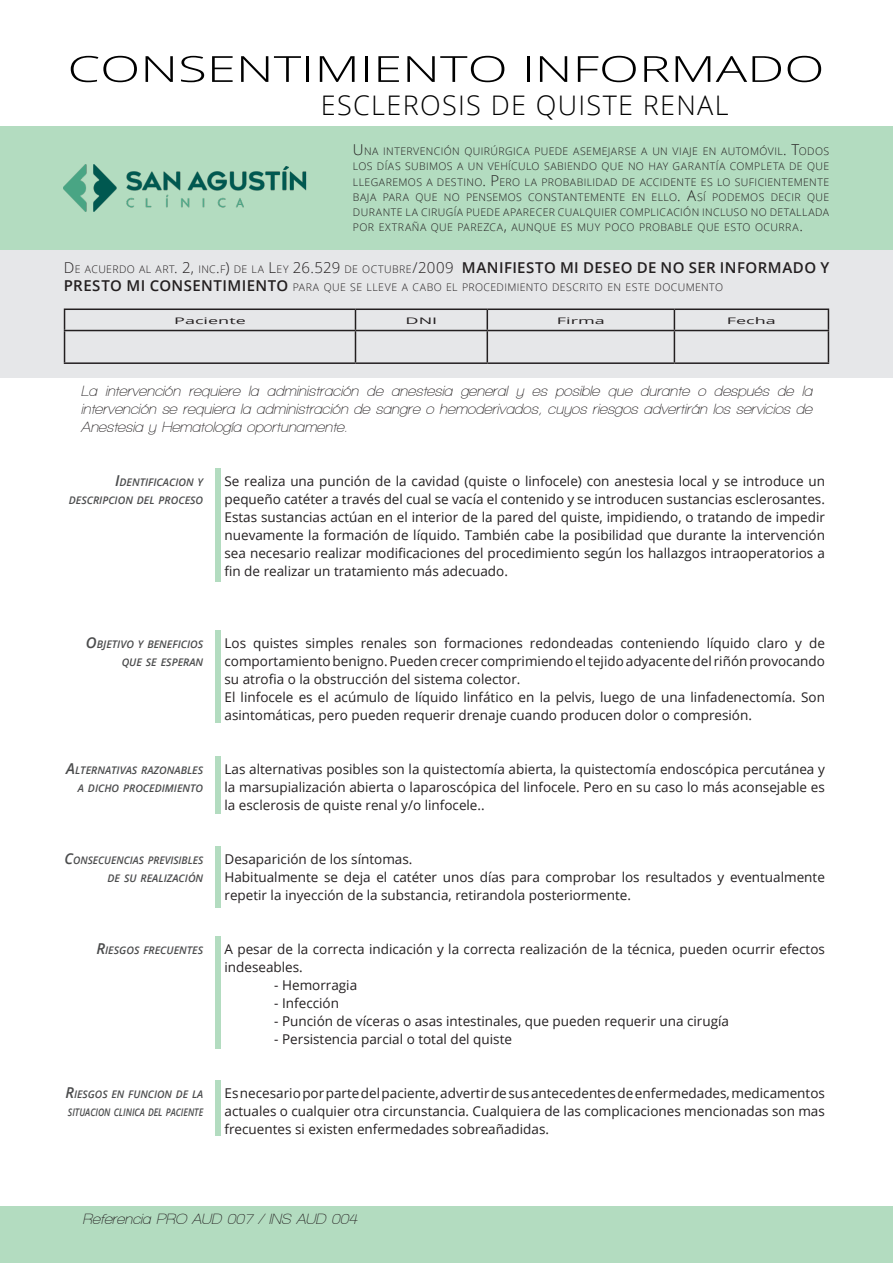
<style>
.page{position:relative;width:893px;height:1263px;background:#fff}
.page>*{position:absolute;margin:0;border:0;box-sizing:border-box;transform-origin:0 0}
.t1{font:300 36px "Open Sans";color:#000;scale:1.46 1}
.SUBTITULO{font:300 27px "Open Sans";letter-spacing:.05em;color:#000}
.bajada{font:italic 600 15px/18px "Walkway";color:#231f20;text-align:justify}
.t2{font:600 15px "Open Sans";letter-spacing:.03em;color:#231f20}
.texto{font:13.5px/18px "Open Sans";color:#231f20;text-align:justify}
.t3{font:300 10.5px/15px "Open Sans";letter-spacing:.04em;color:#231f20;text-align:justify}
.titulos_del_parrafo{font:italic 600 10.5px/18px "Open Sans";color:#4b4c4d;text-align:right}
.titulos_del_parrafo-2{font:italic 600 10.5px/18px "Open Sans";color:#4b4c4d;text-align:right;scale:.96 1}
.titulos_del_parrafo-3{font:italic 600 10.5px "Open Sans";color:#4b4c4d;scale:.82 1}
.t4{font:9px "Open Sans";color:#231f20;scale:2 1}
.s1{font-size:15px}
.s2{font-weight:300}
.s3{font-weight:300;font-size:10.5px}
.s4{font-weight:600;font-size:15px}
</style>
<div class="page">
<div style="left:0;top:126px;width:893px;height:126px;background:#b3dcc0"></div>
<div style="left:0;top:251px;width:893px;height:127px;background:#e6e7e9"></div>
<hr style="left:64px;top:331px;width:1px;height:31px;background:#231f20">
<hr style="left:355px;top:331px;width:1px;height:31px;background:#231f20">
<hr style="left:487px;top:331px;width:1px;height:31px;background:#231f20">
<hr style="left:674px;top:331px;width:1px;height:31px;background:#231f20">
<hr style="left:828px;top:331px;width:1px;height:31px;background:#231f20">
<hr style="left:64px;top:362px;width:291px;height:2px;background:#231f20">
<hr style="left:355px;top:362px;width:132px;height:2px;background:#231f20">
<hr style="left:487px;top:362px;width:187px;height:2px;background:#231f20">
<hr style="left:674px;top:362px;width:155px;height:2px;background:#231f20">
<hr style="left:64px;top:308px;width:291px;height:2px;background:#231f20">
<svg style="left:64px;top:310px;width:1px;height:20px"></svg>
<hr style="left:355px;top:308px;width:132px;height:2px;background:#231f20">
<svg style="left:355px;top:310px;width:1px;height:20px"></svg>
<hr style="left:487px;top:308px;width:187px;height:2px;background:#231f20">
<svg style="left:487px;top:310px;width:1px;height:20px"></svg>
<hr style="left:674px;top:308px;width:155px;height:2px;background:#231f20">
<svg style="left:674px;top:310px;width:1px;height:20px"></svg>
<svg style="left:828px;top:310px;width:1px;height:20px"></svg>
<hr style="left:64px;top:330px;width:291px;height:1px;background:#231f20">
<hr style="left:355px;top:330px;width:132px;height:1px;background:#231f20">
<hr style="left:487px;top:330px;width:187px;height:1px;background:#231f20">
<hr style="left:674px;top:330px;width:155px;height:1px;background:#231f20">
<img style="left:64px;top:164px;width:243px;height:48px">
<div style="left:215px;top:468px;width:5px;height:114px;background:#b3dcc0"></div>
<div style="left:215px;top:630px;width:5px;height:93px;background:#b3dcc0"></div>
<div style="left:215px;top:756px;width:5px;height:57px;background:#b3dcc0"></div>
<div style="left:215px;top:846px;width:5px;height:61px;background:#b3dcc0"></div>
<div style="left:215px;top:936px;width:5px;height:112px;background:#b3dcc0"></div>
<div style="left:215px;top:1080px;width:5px;height:55px;background:#b3dcc0"></div>
<div style="left:0;top:1206px;width:893px;height:57px;background:#b3dcc0"></div>
<h1 class="t1" style="left:67px;top:44px;width:520px">CONSENTIMIENTO INFORMADO</h1>
<p class="SUBTITULO" style="left:321px;top:87px;width:409px">ESCLEROSIS DE QUISTE RENAL</p>
<p class="t3" style="left:353px;top:144px;width:478px"><span class="s1">U</span>NA INTERVENCIÓN QU IRÚRGICA PU EDE ASEMEJARSE A U N VIAJE EN AUTOMÓVIL<span class="s1">. T</span>ODOS LOS DÍAS SU BIMOS A U N VEHÍCU LO SABIENDO QU E NO HAY GARANTÍA COMPLETA DE QU E LLEGAREMOS A DESTINO<span class="s1">. P</span>ERO LA PROBABILIDAD DE ACCIDENTE ES LO SU FICIENTEMENTE BAJA PARA QU E NO PENSEMOS CONSTANTEMENTE EN ELLO<span class="s1">. A</span>SÍ PODEMOS DECIR QU E DU RANTE LA CIRUGÍA PU EDE APARECER CUALQU IER COMPLICACIÓN INCLUSO NO DETALLADA POR EXTRAÑA QU E PAREZCA<span class="s1">,</span> AU NQU E ES MUY POCO PROBABLE QU E ESTO OCU RRA<span class="s1">.</span></p>
<p class="t2" style="left:64px;top:257px;width:767px"><span class="s2">D</span><span class="s3">E ACUERDO AL ART</span><span class="s2">. 2,</span> <span class="s3">INC</span><span class="s2">.</span><span class="s3">F</span><span class="s2">)</span> <span class="s3">D E LA</span> <span class="s2">L</span><span class="s3">EY</span> <span class="s2">26.529</span> <span class="s3">D E OCTUBRE</span><span class="s2">/2009</span> MANIFIESTO MI DESEO DE NO SER INFORMADO Y</p>
<p class="t3" style="left:64px;top:279px;width:661px"><span class="s4">PRESTO MI CONSENTIMIENTO</span> PARA QUE SE LLEVE A CABO EL PROCED IMIENTO D ESCRITO EN ESTE DOCUMENTO</p>
<p class="t4" style="left:174px;top:315px;width:37px">Paciente</p>
<p class="t4" style="left:406px;top:315px;width:17px">DNI</p>
<p class="t4" style="left:557px;top:315px;width:25px">Firma</p>
<p class="t4" style="left:727px;top:315px;width:26px">Fecha</p>
<p class="bajada" style="left:81px;top:382px;width:733px">La intervención requiere la administración de anestesia general y es posible que durante o después de la intervención se requiera la administración de sangre o hemoderivados, cuyos riesgos advertirán los servicios de Anestesia y Hematología oportunamente.</p>
<p class="titulos_del_parrafo" style="left:69px;top:473px;width:136px"><span class="s1">I</span>DENTIFICACION Y<br>DESCRIPCION DEL PROCESO</p>
<p class="texto" style="left:225px;top:472px;width:602px">Se realiza una punción de la cavidad (quiste o linfocele) con anestesia local y se introduce un pequeño catéter a través del cual se vacía el contenido y se introducen sustancias esclerosantes.<br>Estas sustancias actúan en el interior de la pared del quiste, impidiendo, o tratando de impedir nuevamente la formación de líquido. También cabe la posibilidad que durante la intervención sea necesario realizar modificaciones del procedimiento según los hallazgos intraoperatorios a fin de realizar un tratamiento más adecuado.</p>
<p class="titulos_del_parrafo" style="left:86px;top:635px;width:119px"><span class="s1">O</span>BJETIVO Y BENEFICIOS<br>QUE SE ESPERAN</p>
<p class="texto" style="left:225px;top:634px;width:602px">Los quistes simples renales son formaciones redondeadas conteniendo líquido claro y de comportamiento benigno. Pueden crecer comprimiendo el tejido adyacente del riñón provocando su atrofia o la obstrucción del sistema colector.</p>
<p class="texto" style="left:225px;top:688px;width:602px">El linfocele es el acúmulo de líquido linfático en la pelvis, luego de una linfadenectomía. Son asintomáticas, pero pueden requerir drenaje cuando producen dolor o compresión.</p>
<p class="titulos_del_parrafo" style="left:66px;top:761px;width:139px"><span class="s1">A</span>LTERNATIVAS RAZONABLES<br>A DICHO PROCEDIMIENTO</p>
<p class="texto" style="left:225px;top:760px;width:602px">Las alternativas posibles son la quistectomía abierta, la quistectomía endoscópica percutánea y la marsupialización abierta o laparoscópica del linfocele. Pero en su caso lo más aconsejable es la esclerosis de quiste renal y/o linfocele..</p>
<p class="titulos_del_parrafo-2" style="left:64px;top:851px;width:146px"><span class="s1">C</span>ONSECUENCIAS PREVISIBLES<br>DE SU REALIZACIÓN</p>
<p class="texto" style="left:225px;top:850px;width:189px">Desaparición de los síntomas.</p>
<p class="texto" style="left:225px;top:868px;width:602px">Habitualmente se deja el catéter unos días para comprobar los resultados y eventualmente repetir la inyección de la substancia, retirandola posteriormente.</p>
<p class="titulos_del_parrafo" style="left:96px;top:941px;width:108px"><span class="s1">R</span>IESGOS FRECUENTES</p>
<p class="texto" style="left:225px;top:940px;width:602px">A pesar de la correcta indicación y la correcta realización de la técnica, pueden ocurrir efectos indeseables.</p>
<p class="texto" style="left:274px;top:976px;width:84px">- Hemorragia</p>
<p class="texto" style="left:274px;top:994px;width:66px">- Infección</p>
<p class="texto" style="left:274px;top:1012px;width:456px">- Punción de víceras o asas intestinales, que pueden requerir una cirugía</p>
<p class="texto" style="left:274px;top:1030px;width:239px">- Persistencia parcial o total del quiste</p>
<p class="titulos_del_parrafo" style="left:65px;top:1085px;width:139px"><span class="s1">R</span>IESGOS EN FUNCION DE LA</p>
<p class="titulos_del_parrafo-3" style="left:68px;top:1105px;width:166px">SITUACION CLINICA DEL PACIENTE</p>
<p class="texto" style="left:225px;top:1084px;width:602px">Es necesario por parte del paciente, advertir de sus antecedentes de enfermedades, medicamentos actuales o cualquier otra circunstancia. Cualquiera de las complicaciones mencionadas son mas frecuentes si existen enfermedades sobreañadidas.</p>
<p class="bajada" style="left:82px;top:1210px;width:276px">Referencia PRO AUD 007 / INS AUD 004</p>
</div>
